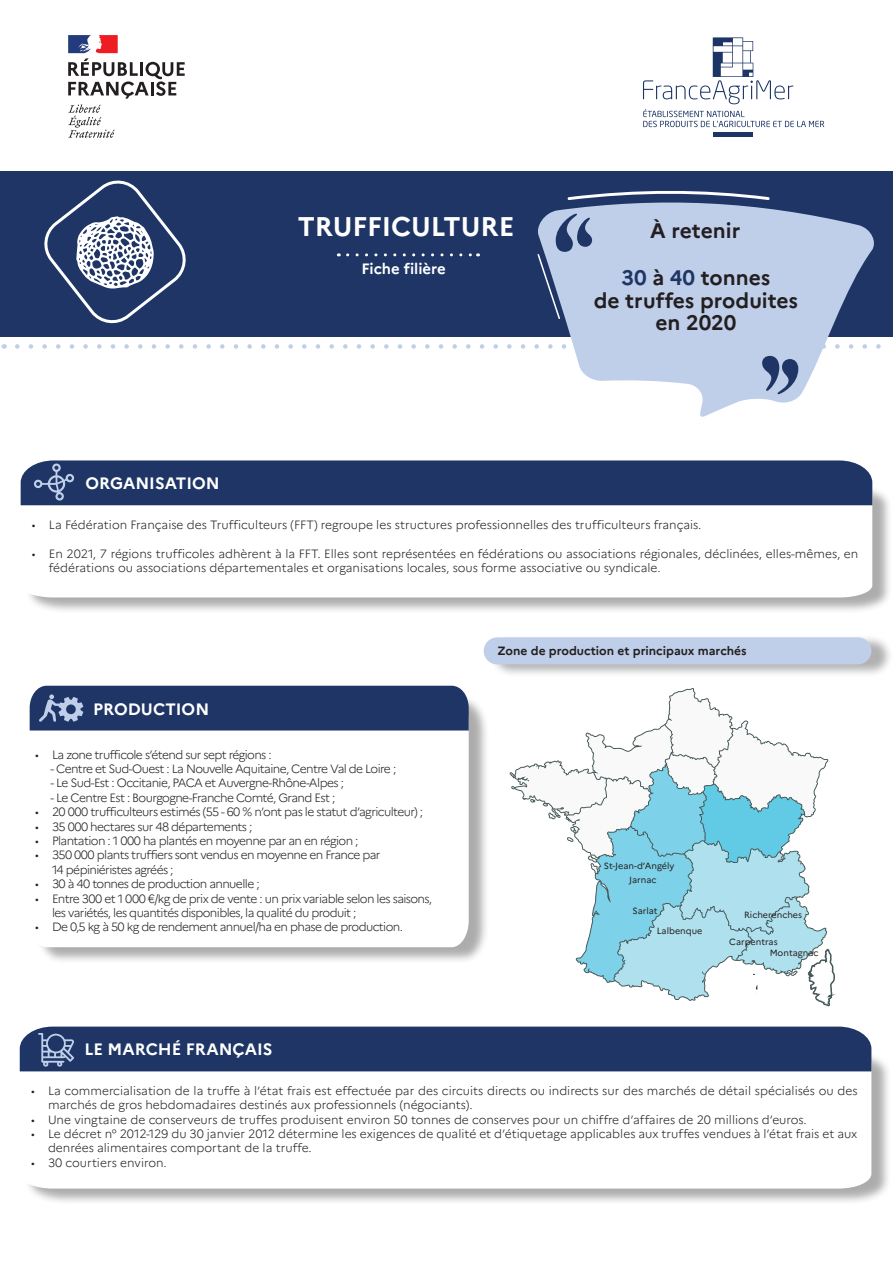
<style>
.page{position:relative;width:893px;height:1263px;background:#fff}
.page>*{position:absolute;margin:0;border:0;box-sizing:border-box;transform-origin:0 0}
.t1{font:700 27px "Marianne";color:#fff}
.t2{font:700 21px/22.5px "Marianne";color:#231f20;text-align:center}
.t3{font:700 16.5px "Marianne";color:#fff}
.t4{font:700 15px "Marianne";color:#fff}
.t5{font:300 12px/14.4px "Marianne";letter-spacing:-.01em;color:#231f20}
.t6{font:300 12px/14.4px "Marianne";letter-spacing:-.05em;color:#231f20}
.t7{font:700 12px "Marianne";color:#231f20}
.t8{font:9px/13.5px "Marianne";color:#231f20}
.s1{color:#1e3566}
</style>
<div class="page">
<div style="left:0;top:171px;width:893px;height:166px;background:#1e3566"></div>
<svg style="left:17px;top:344px;width:864px;height:5px"></svg>
<svg style="left:68px;top:105px;width:47px;height:33px"></svg>
<svg style="left:68px;top:35px;width:117px;height:64px"></svg>
<div style="left:713px;top:132px;width:40px;height:5px;background:#1d3566"></div>
<svg style="left:643px;top:37px;width:181px;height:90px"></svg>
<svg style="left:44px;top:180px;width:142px;height:144px"></svg>
<svg style="left:348px;top:253px;width:131px;height:3px"></svg>
<svg style="left:536px;top:198px;width:341px;height:219px;fill:#bfcee9"></svg>
<svg style="left:568px;top:191px;width:202px;height:9px"></svg>
<svg style="left:537px;top:214px;width:55px;height:105px"></svg>
<svg style="left:762px;top:356px;width:36px;height:38px"></svg>
<div style="left:25px;top:483px;width:868px;height:131px;background:#231f20;opacity:.37"></div>
<svg style="left:21px;top:505px;width:851px;height:92px"></svg>
<div style="left:24px;top:1049px;width:868px;height:156px;background:#231f20;opacity:.37"></div>
<svg style="left:20px;top:1071px;width:851px;height:117px"></svg>
<div style="left:21px;top:460px;width:851px;height:45px;background:#1e3566"></div>
<div style="left:34px;top:695px;width:455px;height:269px;background:#231f20;opacity:.37"></div>
<svg style="left:30px;top:730px;width:439px;height:217px"></svg>
<div style="left:30px;top:686px;width:439px;height:44px;background:#1e3566"></div>
<div style="left:490px;top:634px;width:403px;height:43px;background:#231f20;opacity:.35"></div>
<div style="left:484px;top:637px;width:387px;height:27px;background:#bfcee9;border-radius:14px"></div>
<svg style="left:509px;top:688px;width:327px;height:319px"></svg>
<div style="left:20px;top:1026px;width:851px;height:45px;background:#1e3566"></div>
<h1 class="t1" style="left:298px;top:209px;width:218px">TRUFFICULTURE</h1>
<p class="t4" style="left:361px;top:260px;width:86px">Fiche filière</p>
<h3 class="t3" style="left:85px;top:473px;width:136px">ORGANISATION</h3>
<h2 class="t2" style="left:650px;top:219px;width:91px">À retenir</h2>
<h2 class="t2" style="left:594px;top:266px;width:206px"><span class="s1">30</span> à <span class="s1">40</span> tonnes<br>de truffes produites en 2020</h2>
<p class="t5" style="left:32px;top:517px;width:671px">• La Fédération Française des Trufficulteurs (FFT) regroupe les structures professionnelles des trufficulteurs français.</p>
<p class="t5" style="left:49px;top:546px;width:811px;text-indent:-17px">• En 2021, 7 régions trufficoles adhèrent à la FFT. Elles sont représentées en fédérations ou associations régionales, déclinées, elles-mêmes, en fédérations ou associations départementales et organisations locales, sous forme associative ou syndicale.</p>
<h3 class="t3" style="left:93px;top:699px;width:118px">PRODUCTION</h3>
<p class="t6" style="left:35px;top:747px;width:238px">• La zone trufficole s’étend sur sept régions :</p>
<p class="t6" style="left:51px;top:761px;width:347px">- Centre et Sud-Ouest : La Nouvelle Aquitaine, Centre Val de Loire ;</p>
<p class="t6" style="left:51px;top:776px;width:295px">- Le Sud-Est : Occitanie, PACA et Auvergne-Rhône-Alpes ;</p>
<p class="t6" style="left:51px;top:790px;width:286px">- Le Centre Est : Bourgogne-Franche Comté, Grand Est ;</p>
<p class="t6" style="left:35px;top:805px;width:390px">• 20 000 trufficulteurs estimés (55 - 60 % n’ont pas le statut d’agriculteur) ;</p>
<p class="t6" style="left:35px;top:819px;width:219px">• 35 000 hectares sur 48 départements ;</p>
<p class="t6" style="left:35px;top:833px;width:325px">• Plantation : 1 000 ha plantés en moyenne par an en région ;</p>
<p class="t6" style="left:52px;top:848px;width:330px;text-indent:-17px">• 350 000 plants truffiers sont vendus en moyenne en France par<br>14 pépiniéristes agréés ;</p>
<p class="t6" style="left:35px;top:877px;width:226px">• 30 à 40 tonnes de production annuelle ;</p>
<p class="t6" style="left:52px;top:891px;width:382px;text-indent:-17px">• Entre 300 et 1 000 €/kg de prix de vente : un prix variable selon les saisons, les variétés, les quantités disponibles, la qualité du produit ;</p>
<p class="t6" style="left:35px;top:920px;width:369px">• De 0,5 kg à 50 kg de rendement annuel/ha en phase de production.</p>
<h3 class="t3" style="left:85px;top:1039px;width:189px">LE MARCHÉ FRANÇAIS</h3>
<p class="t7" style="left:497px;top:643px;width:251px">Zone de production et principaux marchés</p>
<p class="t8" style="left:629px;top:859px;width:47px;text-indent:-25px">St-Jean-d’Angély<br>Jarnac</p>
<p class="t8" style="left:632px;top:904px;width:27px">Sarlat</p>
<p class="t8" style="left:657px;top:924px;width:47px">Lalbenque</p>
<p class="t8" style="left:744px;top:908px;width:59px">Richerenches</p>
<p class="t8" style="left:770px;top:936px;width:50px;line-height:11.1px;text-indent:-40px">Carpentras<br>Montagnac</p>
<p class="t5" style="left:48px;top:1083px;width:811px;text-indent:-17px">• La commercialisation de la truffe à l’état frais est effectuée par des circuits directs ou indirects sur des marchés de détail spécialisés ou des marchés de gros hebdomadaires destinés aux professionnels (négociants).</p>
<p class="t5" style="left:31px;top:1112px;width:777px">• Une vingtaine de conserveurs de truffes produisent environ 50 tonnes de conserves pour un chiffre d’affaires de 20 millions d’euros.</p>
<p class="t5" style="left:48px;top:1126px;width:811px;text-indent:-17px">• Le décret n° 2012-129 du 30 janvier 2012 détermine les exigences de qualité et d’étiquetage applicables aux truffes vendues à l’état frais et aux denrées alimentaires comportant de la truffe.</p>
<p class="t5" style="left:31px;top:1155px;width:137px">• 30 courtiers environ.</p>
</div>
